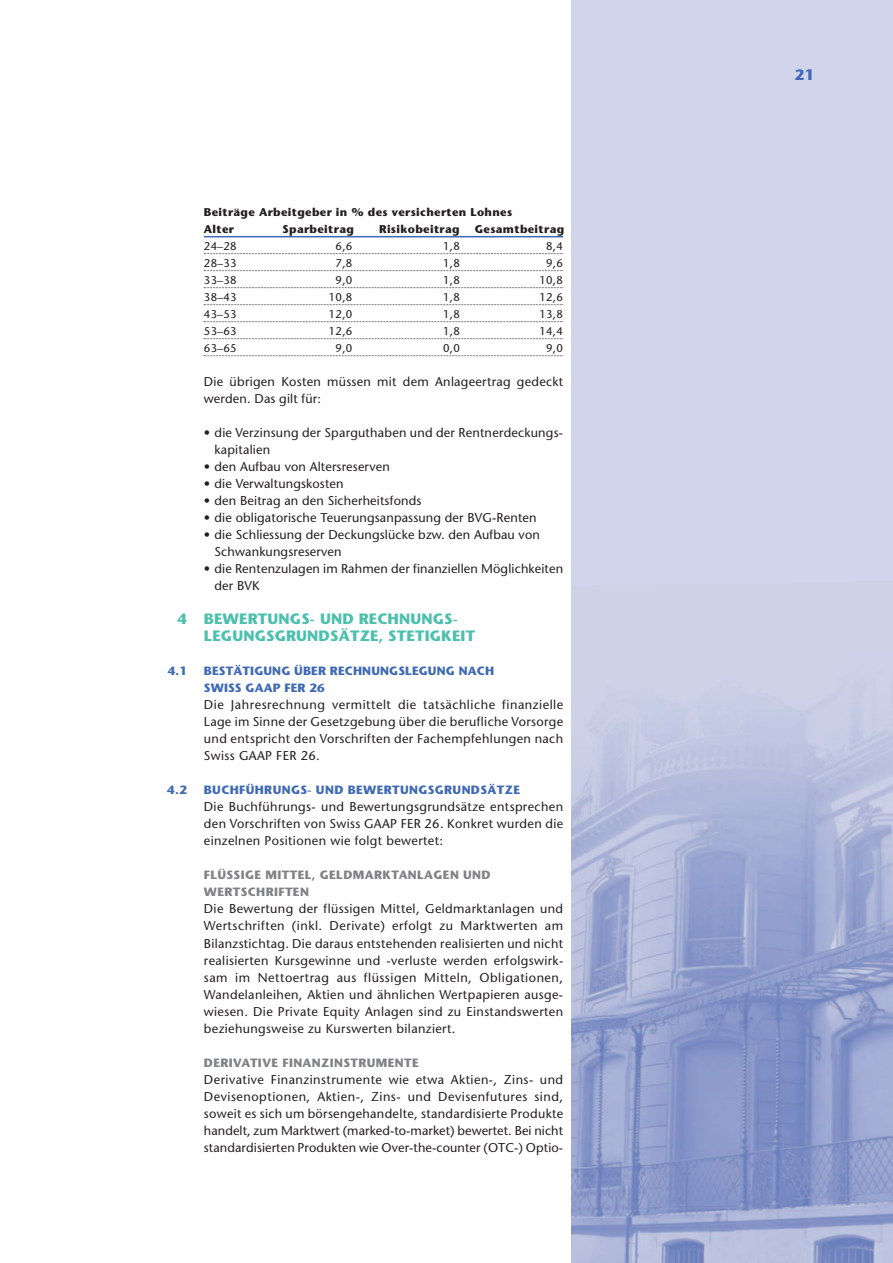
<style>
.page{position:relative;width:893px;height:1263px;background:#fff}
.page>*{position:absolute;margin:0;border:0;box-sizing:border-box;transform-origin:0 0}
.t1{font:700 15px/17px "Stone Sans";letter-spacing:.01em;color:#4dc0ad}
.t2{font:700 15px "Stone Sans";color:#406ab4}
.t3{font:12.75px/17px "Stone Sans";letter-spacing:.01em;color:#231f20}
.t4{font:700 12px/17px "Stone Sans";letter-spacing:.015em;color:#406ab4}
.t5{font:700 12px/17px "Stone Sans";letter-spacing:.03em;color:#808285}
.t6{font:11.25px "Stone Sans";letter-spacing:.03em;color:#231f20}
.t7{font:700 11.25px/17px "Stone Sans";letter-spacing:.03em;color:#231f20}
</style>
<div class="page">
<div style="left:572px;top:0;width:321px;height:1263px;background:#d1d5eb"></div>
<img style="left:572px;top:698px;width:321px;height:565px">
<hr style="left:204px;top:236px;width:359px;height:1px;background:#406ab4">
<svg style="left:204px;top:253px;width:359px;height:1px"></svg>
<svg style="left:204px;top:270px;width:359px;height:1px"></svg>
<svg style="left:204px;top:287px;width:359px;height:1px"></svg>
<svg style="left:204px;top:304px;width:359px;height:1px"></svg>
<svg style="left:204px;top:321px;width:359px;height:1px"></svg>
<svg style="left:204px;top:338px;width:359px;height:1px"></svg>
<svg style="left:204px;top:355px;width:359px;height:1px"></svg>
<p class="t7" style="left:204px;top:205px;width:310px">Beiträge Arbeitgeber in % des versicherten Lohnes<br>Alter</p>
<p class="t7" style="left:283px;top:222px;width:73px">Sparbeitrag</p>
<p class="t7" style="left:379px;top:222px;width:82px">Risikobeitrag</p>
<p class="t7" style="left:475px;top:222px;width:91px">Gesamtbeitrag</p>
<p class="t6" style="left:204px;top:242px;width:34px">24–28</p>
<p class="t6" style="left:336px;top:242px;width:18px">6,6</p>
<p class="t6" style="left:443px;top:242px;width:18px">1,8</p>
<p class="t6" style="left:546px;top:242px;width:18px">8,4</p>
<p class="t6" style="left:204px;top:259px;width:34px">28–33</p>
<p class="t6" style="left:336px;top:259px;width:18px">7,8</p>
<p class="t6" style="left:443px;top:259px;width:18px">1,8</p>
<p class="t6" style="left:546px;top:259px;width:18px">9,6</p>
<p class="t6" style="left:204px;top:276px;width:34px">33–38</p>
<p class="t6" style="left:336px;top:276px;width:18px">9,0</p>
<p class="t6" style="left:443px;top:276px;width:18px">1,8</p>
<p class="t6" style="left:539px;top:276px;width:25px">10,8</p>
<p class="t6" style="left:204px;top:293px;width:34px">38–43</p>
<p class="t6" style="left:329px;top:293px;width:25px">10,8</p>
<p class="t6" style="left:443px;top:293px;width:18px">1,8</p>
<p class="t6" style="left:539px;top:293px;width:25px">12,6</p>
<p class="t6" style="left:204px;top:310px;width:34px">43–53</p>
<p class="t6" style="left:329px;top:310px;width:25px">12,0</p>
<p class="t6" style="left:443px;top:310px;width:18px">1,8</p>
<p class="t6" style="left:539px;top:310px;width:25px">13,8</p>
<p class="t6" style="left:204px;top:327px;width:34px">53–63</p>
<p class="t6" style="left:329px;top:327px;width:25px">12,6</p>
<p class="t6" style="left:443px;top:327px;width:18px">1,8</p>
<p class="t6" style="left:539px;top:327px;width:25px">14,4</p>
<p class="t6" style="left:204px;top:344px;width:34px">63–65</p>
<p class="t6" style="left:336px;top:344px;width:18px">9,0</p>
<p class="t6" style="left:443px;top:344px;width:18px">0,0</p>
<p class="t6" style="left:546px;top:344px;width:18px">9,0</p>
<p class="t3" style="left:204px;top:374px;width:361px">Die übrigen Kosten müssen mit dem Anlageertrag gedeckt werden. Das gilt für:</p>
<p class="t3" style="left:215px;top:425px;width:350px;text-indent:-11px">• die Verzinsung der Sparguthaben und der Rentnerdeckungs&shy;kapitalien</p>
<p class="t3" style="left:204px;top:459px;width:187px">• den Aufbau von Altersreserven</p>
<p class="t3" style="left:204px;top:476px;width:141px">• die Verwaltungskosten</p>
<p class="t3" style="left:204px;top:493px;width:219px">• den Beitrag an den Sicherheitsfonds</p>
<p class="t3" style="left:204px;top:510px;width:334px">• die obligatorische Teuerungsanpassung der BVG-Renten</p>
<p class="t3" style="left:215px;top:527px;width:327px;text-indent:-11px">• die Schliessung der Deckungslücke bzw. den Aufbau von<br>Schwankungsreserven</p>
<p class="t3" style="left:215px;top:561px;width:350px;text-indent:-11px">• die Rentenzulagen im Rahmen der finanziellen Möglichkeiten der BVK</p>
<p class="t1" style="left:204px;top:612px;width:273px;text-indent:-26px">4 BEWERTUNGS- UND RECHNUNGS-<br>LEGUNGSGRUNDSÄTZE, STETIGKEIT</p>
<p class="t4" style="left:168px;top:664px;width:21px">4.1</p>
<p class="t4" style="left:204px;top:664px;width:292px">BESTÄTIGUNG ÜBER RECHNUNGSLEGUNG NACH<br>SWISS GAAP FER 26</p>
<p class="t3" style="left:204px;top:698px;width:361px;text-align:justify">Die Jahresrechnung vermittelt die tatsächliche finanzielle Lage im Sinne der Gesetzgebung über die berufliche Vorsorge und entspricht den Vorschriften der Fachempfehlungen nach Swiss GAAP FER 26.</p>
<p class="t4" style="left:167px;top:783px;width:21px">4.2</p>
<p class="t4" style="left:204px;top:783px;width:318px">BUCHFÜHRUNGS- UND BEWERTUNGSGRUNDSÄTZE</p>
<p class="t3" style="left:204px;top:800px;width:361px;text-align:justify">Die Buchführungs- und Bewertungsgrundsätze entsprechen den Vorschriften von Swiss GAAP FER 26. Konkret wurden die einzelnen Positionen wie folgt bewertet:</p>
<p class="t5" style="left:204px;top:868px;width:288px">FLÜSSIGE MITTEL, GELDMARKTANLAGEN UND<br>WERTSCHRIFTEN</p>
<p class="t3" style="left:204px;top:902px;width:361px;text-align:justify">Die Bewertung der flüssigen Mittel, Geldmarktanlagen und Wertschriften (inkl. Derivate) erfolgt zu Marktwerten am Bilanzstichtag. Die daraus entstehenden realisierten und nicht realisierten Kursgewinne und -verluste werden erfolgswirk&shy;sam im Nettoertrag aus flüssigen Mitteln, Obligationen, Wandelanleihen, Aktien und ähnlichen Wertpapieren ausge&shy;wiesen. Die Private Equity Anlagen sind zu Einstandswerten beziehungsweise zu Kurswerten bilanziert.</p>
<p class="t5" style="left:204px;top:1055px;width:216px">DERIVATIVE FINANZINSTRUMENTE</p>
<p class="t3" style="left:204px;top:1072px;width:361px;text-align:justify">Derivative Finanzinstrumente wie etwa Aktien-, Zins- und Devisenoptionen, Aktien-, Zins- und Devisenfutures sind, soweit es sich um börsengehandelte, standardisierte Produkte handelt, zum Marktwert (marked-to-market) bewertet. Bei nicht standardisierten Produkten wie Over-the-counter (OTC-) Optio-</p>
<p class="t2" style="left:795px;top:69px;width:21px">21</p>
</div>
